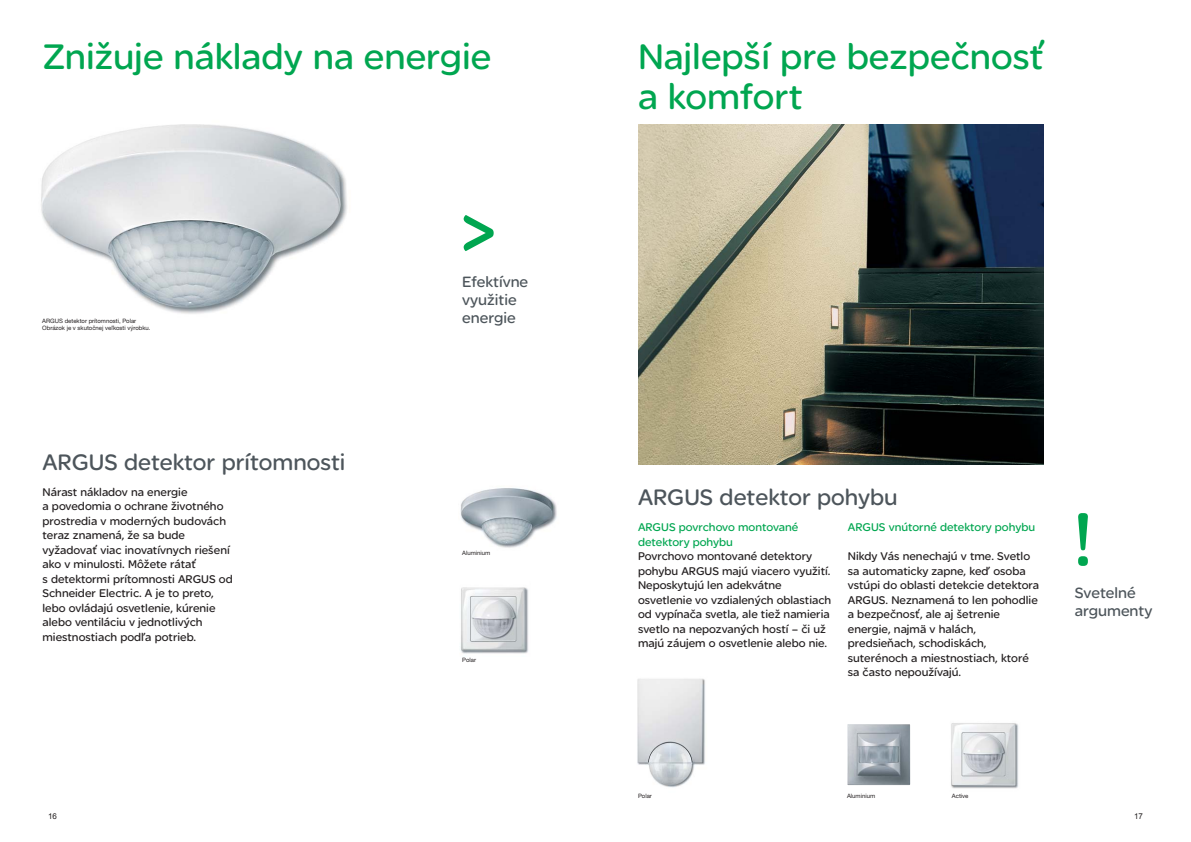
<style>
.page{position:relative;width:1191px;height:842px;background:#fff}
.page>*{position:absolute;margin:0;border:0;box-sizing:border-box;transform-origin:0 0}
.t1{font:80px "SE Optimist";color:#00a650}
.t2{font:38px/40px "SE Optimist";color:#00a650}
.t3{font:24px "SE Optimist";color:#4d555b}
.t4{font:16px/18px "SE Optimist";color:#4d555b}
.t5{font:12px/14.5px "SE Optimist";color:#231f20}
.t6{font:12px/14.5px "SE Optimist";color:#00a650}
.t7{font:8px "Arial";color:#231f20}
.t8{font:6px/7.5px "Helvetica Neue LT Pro";color:#231f20}
</style>
<div class="page">
<img style="left:461px;top:587px;width:67px;height:67px">
<img style="left:460px;top:488px;width:97px;height:60px">
<img style="left:41px;top:124px;width:306px;height:190px">
<img style="left:637px;top:678px;width:68px;height:110px">
<img style="left:847px;top:724px;width:63px;height:61px">
<img style="left:951px;top:723px;width:68px;height:66px">
<img style="left:638px;top:125px;width:405px;height:340px">
<h2 class="t2" style="left:43px;top:38px;width:450px">Znižuje náklady na energie</h2>
<p class="t8" style="left:42px;top:317px;width:110px">ARGUS detektor prítomnosti, Polar<br>Obrázok je v skutočnej veľkosti výrobku.</p>
<h3 class="t3" style="left:43px;top:453px;width:304px">ARGUS detektor prítomnosti</h3>
<p class="t5" style="left:43px;top:485px;width:192px">Nárast nákladov na energie<br>a povedomia o ochrane životného prostredia v moderných budovách teraz znamená, že sa bude vyžadovať viac inovatívnych riešení ako v minulosti. Môžete rátať<br>s detektormi prítomnosti ARGUS od<br>Schneider Electric. A je to preto, lebo ovládajú osvetlenie, kúrenie alebo ventiláciu v jednotlivých miestnostiach podľa potrieb.</p>
<h1 class="t1" style="left:460px;top:197px;width:39px">&gt;</h1>
<h3 class="t4" style="left:462px;top:273px;width:68px">Efektívne využitie energie</h3>
<p class="t8" style="left:462px;top:550px;width:30px">Aluminium</p>
<p class="t8" style="left:462px;top:657px;width:15px">Polar</p>
<h2 class="t2" style="left:638px;top:38px;width:409px">Najlepší pre bezpečnosť a komfort</h2>
<h3 class="t3" style="left:638px;top:488px;width:261px">ARGUS detektor pohybu</h3>
<p class="t6" style="left:638px;top:521px;width:162px">ARGUS povrchovo montované detektory pohybu</p>
<p class="t5" style="left:638px;top:550px;width:195px">Povrchovo montované detektory pohybu ARGUS majú viacero využití.<br>Neposkytujú len adekvátne osvetlenie vo vzdialených oblastiach od vypínača svetla, ale tiež namieria svetlo na nepozvaných hostí – či už majú záujem o osvetlenie alebo nie.</p>
<p class="t6" style="left:848px;top:521px;width:189px">ARGUS vnútorné detektory pohybu</p>
<p class="t5" style="left:848px;top:550px;width:193px">Nikdy Vás nenechajú v tme. Svetlo sa automaticky zapne, keď osoba vstúpi do oblasti detekcie detektora<br>ARGUS. Neznamená to len pohodlie a bezpečnosť, ale aj šetrenie energie, najmä v halách, predsieňach, schodiskách, suterénoch a miestnostiach, ktoré sa často nepoužívajú.</p>
<h1 class="t1" style="left:1072px;top:508px;width:22px">!</h1>
<h3 class="t4" style="left:1074px;top:584px;width:79px">Svetelné argumenty</h3>
<p class="t8" style="left:638px;top:793px;width:15px">Polar</p>
<p class="t8" style="left:847px;top:793px;width:30px">Aluminium</p>
<p class="t8" style="left:952px;top:793px;width:18px">Active</p>
<p class="t7" style="left:48px;top:812px;width:10px">16</p>
<p class="t7" style="left:1134px;top:812px;width:10px">17</p>
</div>
